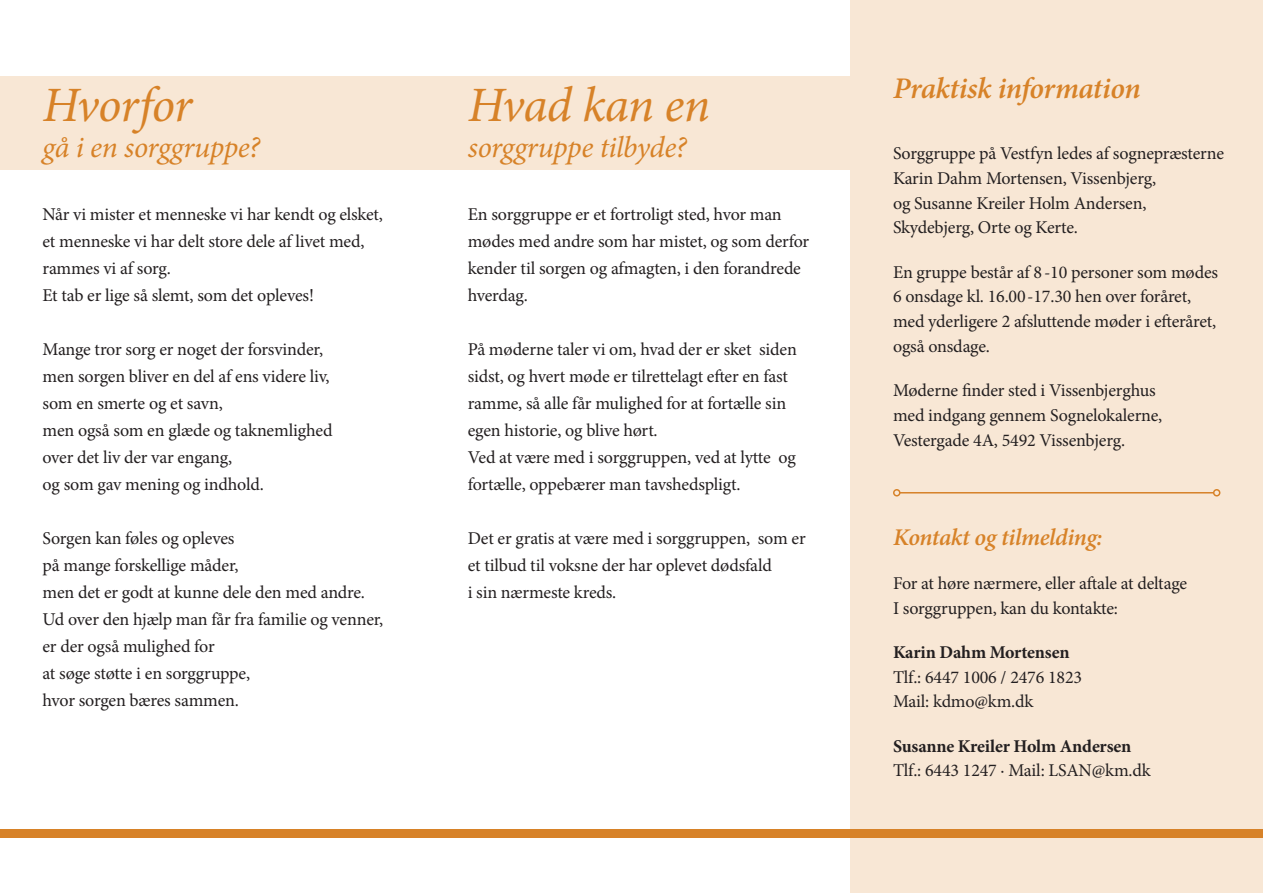
<style>
.page{position:relative;width:1263px;height:893px;background:#fff}
.page>*{position:absolute;margin:0;border:0;box-sizing:border-box;transform-origin:0 0}
.t1{font:italic 49.5px "Minion Pro";letter-spacing:-.02em;color:#d78228}
.t2{font:italic 30px "Minion Pro";letter-spacing:-.015em;color:#d78228}
.t3{font:italic 600 30px "Minion Pro";letter-spacing:-.015em;color:#d78228}
.t4{font:italic 600 24px "Minion Pro";letter-spacing:-.02em;color:#d78228}
.t5{font:18px/27px "Minion Pro";letter-spacing:-.01em;color:#231f20}
.t6{font:700 18px "Minion Pro";letter-spacing:-.01em;color:#231f20}
</style>
<div class="page">
<div style="left:850px;top:0;width:413px;height:893px;background:#f8e7d5"></div>
<div style="left:0;top:77px;width:1263px;height:93px;background:#f8e7d5"></div>
<div style="left:0;top:829px;width:1263px;height:9px;background:#d78228"></div>
<hr style="left:900px;top:492px;width:314px;height:1px;background:#d78228">
<div style="left:893px;top:489px;width:7px;height:7px;border:2px solid #d78228;border-radius:50%"></div>
<div style="left:1213px;top:489px;width:7px;height:7px;border:2px solid #d78228;border-radius:50%"></div>
<h1 class="t1" style="left:43px;top:71px;width:151px">Hvorfor</h1>
<h2 class="t2" style="left:43px;top:127px;width:219px">gå i en sorggruppe?</h2>
<p class="t5" style="left:43px;top:201px;width:342px">Når vi mister et menneske vi har kendt og elsket, et menneske vi har delt store dele af livet med, rammes vi af sorg.<br>Et tab er lige så slemt, som det opleves!</p>
<p class="t5" style="left:43px;top:336px;width:292px">Mange tror sorg er noget der forsvinder, men sorgen bliver en del af ens videre liv, som en smerte og et savn,<br>men også som en glæde og taknemlighed over det liv der var engang,<br>og som gav mening og indhold.</p>
<p class="t5" style="left:43px;top:525px;width:342px">Sorgen kan føles og opleves<br>på mange forskellige måder,<br>men det er godt at kunne dele den med andre.<br>Ud over den hjælp man får fra familie og venner, er der også mulighed for<br>at søge støtte i en sorggruppe,<br>hvor sorgen bæres sammen.</p>
<h1 class="t1" style="left:468px;top:71px;width:244px">Hvad kan en</h1>
<h2 class="t2" style="left:468px;top:127px;width:220px">sorggruppe tilbyde?</h2>
<p class="t5" style="left:468px;top:201px;width:343px">En sorggruppe er et fortroligt sted, hvor man mødes med andre som har mistet, og som derfor kender til sorgen og afmagten, i den forandrede hverdag.</p>
<p class="t5" style="left:468px;top:336px;width:331px">På møderne taler vi om, hvad der er sket siden sidst, og hvert møde er tilrettelagt efter en fast ramme, så alle får mulighed for at fortælle sin egen historie, og blive hørt.<br>Ved at være med i sorggruppen, ved at lytte og fortælle, oppebærer man tavshedspligt.</p>
<p class="t5" style="left:468px;top:525px;width:339px">Det er gratis at være med i sorggruppen, som er et tilbud til voksne der har oplevet dødsfald<br>i sin nærmeste kreds.</p>
<h2 class="t3" style="left:893px;top:68px;width:249px">Praktisk information</h2>
<p class="t5" style="left:893px;top:141px;width:333px;line-height:24.8px">Sorggruppe på Vestfyn ledes af sognepræsterne Karin Dahm Mortensen, Vissenbjerg,<br>og Susanne Kreiler Holm Andersen, Skydebjerg, Orte og Kerte.</p>
<p class="t5" style="left:893px;top:260px;width:327px;line-height:24.8px">En gruppe består af 8-10 personer som mødes 6 onsdage kl. 16.00 -17.30 hen over foråret, med yderligere 2 afsluttende møder i efteråret, også onsdage.</p>
<p class="t5" style="left:893px;top:378px;width:271px;line-height:24.8px">Møderne finder sted i Vissenbjerghus med indgang gennem Sognelokalerne,<br>Vestergade 4A, 5492 Vissenbjerg.</p>
<h3 class="t4" style="left:893px;top:520px;width:211px">Kontakt og tilmelding:</h3>
<p class="t5" style="left:893px;top:571px;width:296px;line-height:24.8px">For at høre nærmere, eller aftale at deltage<br>I sorggruppen, kan du kontakte:</p>
<p class="t6" style="left:893px;top:639px;width:178px">Karin Dahm Mortensen</p>
<p class="t5" style="left:893px;top:665px;width:191px;line-height:24.8px">Tlf.: 6447 1006 / 2476 1823<br>Mail: kdmo@km.dk</p>
<p class="t6" style="left:893px;top:733px;width:240px">Susanne Kreiler Holm Andersen</p>
<p class="t5" style="left:893px;top:757px;width:259px">Tlf.: 6443 1247 · Mail: LSAN@km.dk</p>
</div>
